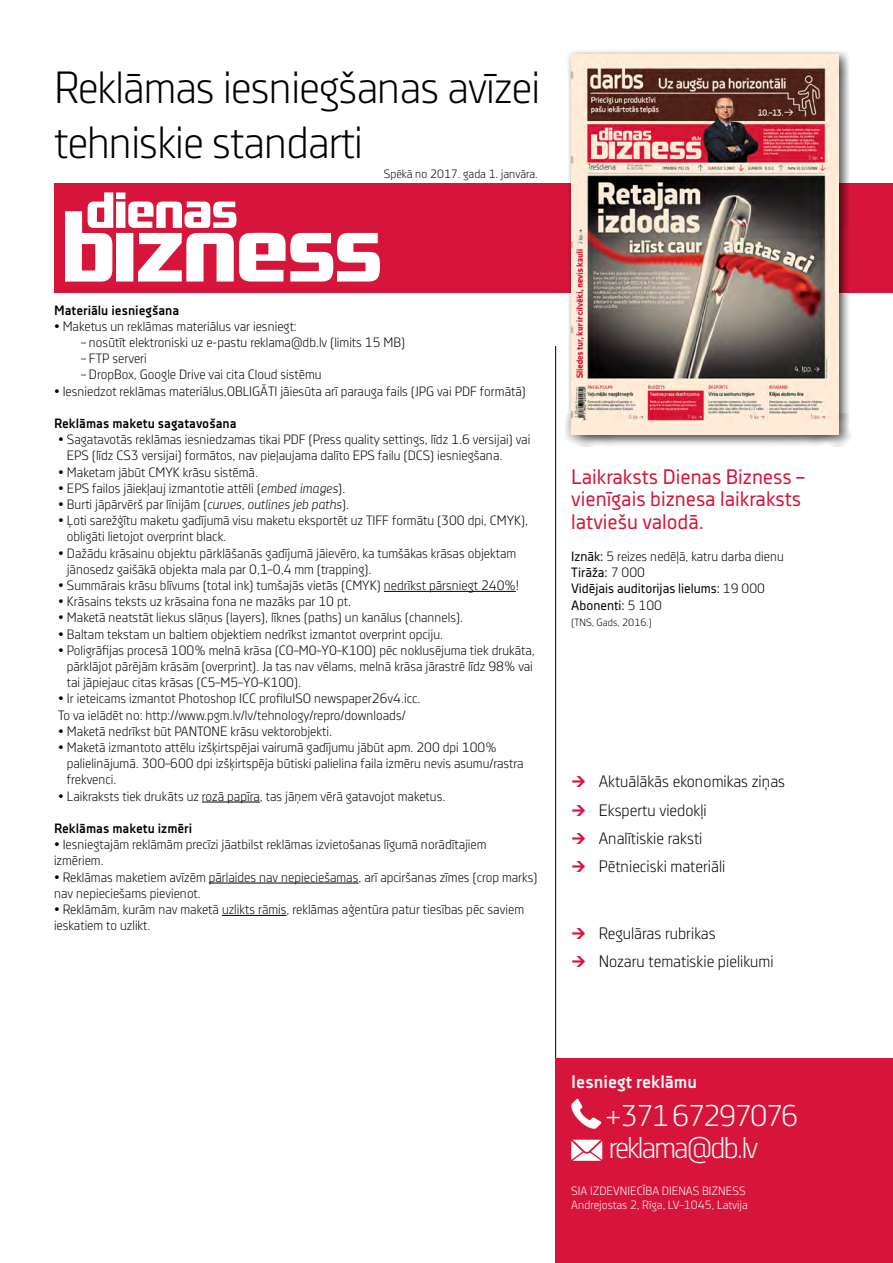
<style>
.page{position:relative;width:893px;height:1263px;background:#fff}
.page>*{position:absolute;margin:0;border:0;box-sizing:border-box;transform-origin:0 0}
.t1{font:45px/54px "Decima Nova Pro Lt";letter-spacing:-.02em;color:#000}
.t2{font:30px/32.1px "Decima Nova Pro Lt";letter-spacing:-.06em;color:#fff}
.t3{font:21px/22.2px "Decima Nova Pro";color:#d7153a}
.t4{font:700 18px "Decima Nova Pro";color:#fff}
.t5{font:16.5px/28.2px "Decima Nova Pro Lt";color:#000}
.t6{font:13.5px/16.2px "Decima Nova Pro Lt";color:#000}
.t7{font:700 13.5px "Decima Nova Pro";color:#000}
.t8{font:13.5px/16.2px "Decima Nova Pro";color:#000}
.t9{font:12px/14.1px "Decima Nova Pro Lt";color:#fff}
.t10{font:12px "Decima Nova Pro Lt";color:#000}
.t11{font:10.5px "Decima Nova Pro Lt";color:#000}
.s1{font-style:italic}
.s2{font-family:"Decima Nova Pro"}
.s3{font-family:"Decima Nova Pro Lt"}
</style>
<div class="page">
<div style="left:54px;top:183px;width:839px;height:110px;background:#d7153a"></div>
<svg style="left:65px;top:192px;width:315px;height:90px"></svg>
<div style="left:565px;top:48px;width:287px;height:399px;background:#000;opacity:.75"></div>
<img style="left:571px;top:54px;width:268px;height:380px">
<hr style="left:555px;top:346px;width:1px;height:863px;background:#000">
<div style="left:555px;top:1058px;width:338px;height:205px;background:#d7153a"></div>
<svg style="left:571px;top:1099px;width:30px;height:30px"></svg>
<svg style="left:571px;top:1140px;width:31px;height:21px"></svg>
<hr style="left:384px;top:591px;width:132px;height:1px;background:#000">
<hr style="left:202px;top:802px;width:58px;height:1px;background:#000">
<hr style="left:209px;top:883px;width:149px;height:1px;background:#000">
<hr style="left:222px;top:915px;width:65px;height:1px;background:#000">
<h1 class="t1" style="left:54px;top:61px;width:488px">Reklāmas iesniegšanas avīzei tehniskie standarti</h1>
<p class="t10" style="left:384px;top:167px;width:156px">Spēkā no 2017. gada 1. janvāra.</p>
<p class="t7" style="left:54px;top:302px;width:127px">Materiālu iesniegšana</p>
<p class="t6" style="left:54px;top:318px;width:244px">• Maketus un reklāmas materiālus var iesniegt:</p>
<p class="t6" style="left:81px;top:334px;width:326px">– nosūtīt elektroniski uz e-pastu reklama@db.lv (limits 15 MB)</p>
<p class="t6" style="left:81px;top:350px;width:67px">– FTP serveri</p>
<p class="t6" style="left:81px;top:367px;width:242px">– DropBox, Google Drive vai cita Cloud sistēmu</p>
<p class="t6" style="left:54px;top:383px;width:473px">• Iesniedzot reklāmas materiālus,OBLIGĀTI jāiesūta arī parauga fails (JPG vai PDF formātā)</p>
<p class="t7" style="left:54px;top:416px;width:184px">Reklāmas maketu sagatavošana</p>
<p class="t6" style="left:67px;top:431px;width:465px;text-indent:-9px">• Sagatavotās reklāmas iesniedzamas tikai PDF (Press quality settings, līdz 1.6 versijai) vai<br>EPS (līdz CS3 versijai) formātos, nav pieļaujama dalīto EPS failu (DCS) iesniegšana.</p>
<p class="t6" style="left:58px;top:464px;width:201px">• Maketam jābūt CMYK krāsu sistēmā.</p>
<p class="t6" style="left:58px;top:480px;width:289px">• EPS failos jāiekļauj izmantotie attēli (<span class="s1">embed images</span>).</p>
<p class="t6" style="left:58px;top:496px;width:292px">• Burti jāpārvērš par līnijām (<span class="s1">curves, outlines jeb paths</span>).</p>
<p class="t6" style="left:67px;top:512px;width:463px;text-indent:-9px">• Ļoti sarežģītu maketu gadījumā visu maketu eksportēt uz TIFF formātu (300 dpi, CMYK), obligāti lietojot overprint black.</p>
<p class="t6" style="left:67px;top:545px;width:451px;text-indent:-9px">• Dažādu krāsainu objektu pārklāšanās gadījumā jāievēro, ka tumšākas krāsas objektam jānosedz gaišākā objekta mala par 0,1–0,4 mm (trapping).</p>
<p class="t6" style="left:58px;top:577px;width:462px">• Summārais krāsu blīvums (total ink) tumšajās vietās (CMYK) nedrīkst pārsniegt 240%!</p>
<p class="t6" style="left:58px;top:593px;width:294px">• Krāsains teksts uz krāsaina fona ne mazāks par 10 pt.</p>
<p class="t6" style="left:58px;top:610px;width:406px">• Maketā neatstāt liekus slāņus (layers), līknes (paths) un kanālus (channels).</p>
<p class="t6" style="left:58px;top:626px;width:386px">• Baltam tekstam un baltiem objektiem nedrīkst izmantot overprint opciju.</p>
<p class="t6" style="left:67px;top:642px;width:470px;text-indent:-9px">• Poligrāfijas procesā 100% melnā krāsa (C0–M0–Y0–K100) pēc noklusējuma tiek drukāta, pārklājot pārējām krāsām (overprint). Ja tas nav vēlams, melnā krāsa jārastrē līdz 98% vai tai jāpiejauc citas krāsas (C5–M5–Y0–K100).</p>
<p class="t6" style="left:58px;top:691px;width:364px">• Ir ieteicams izmantot Photoshop ICC profiluISO newspaper26v4.icc.<br>To va ielādēt no: http://www.pgm.lv/lv/tehnology/repro/downloads/</p>
<p class="t6" style="left:58px;top:723px;width:275px">• Maketā nedrīkst būt PANTONE krāsu vektorobjekti.</p>
<p class="t6" style="left:67px;top:739px;width:458px;text-indent:-9px">• Maketā izmantoto attēlu izšķirtspējai vairumā gadījumu jābūt apm. 200 dpi 100% palielinājumā. 300–600 dpi izšķirtspēja būtiski palielina faila izmēru nevis asumu/rastra frekvenci.</p>
<p class="t6" style="left:58px;top:788px;width:389px">• Laikraksts tiek drukāts uz rozā papīra, tas jāņem vērā gatavojot maketus.</p>
<p class="t7" style="left:54px;top:821px;width:140px">Reklāmas maketu izmēri</p>
<p class="t6" style="left:54px;top:836px;width:434px">• Iesniegtajām reklāmām precīzi jāatbilst reklāmas izvietošanas līgumā norādītajiem izmēriem.</p>
<p class="t6" style="left:54px;top:869px;width:485px">• Reklāmas maketiem avīzēm pārlaides nav nepieciešamas, arī apciršanas zīmes (crop marks) nav nepieciešams pievienot.</p>
<p class="t6" style="left:54px;top:901px;width:472px">• Reklāmām, kurām nav maketā uzlikts rāmis, reklāmas aģentūra patur tiesības pēc saviem ieskatiem to uzlikt.</p>
<h3 class="t3" style="left:571px;top:466px;width:235px">Laikraksts Dienas Bizness – vienīgais biznesa laikraksts latviešu valodā.</h3>
<p class="t6" style="left:571px;top:548px;width:214px"><span class="s2">Iznāk:</span> 5 reizes nedēļā, katru darba dienu</p>
<p class="t8" style="left:571px;top:565px;width:195px">Tirāža: <span class="s3">7 000<br></span>Vidējais auditorijas lielums: <span class="s3">19 000<br></span>Abonenti: <span class="s3">5 100</span></p>
<p class="t11" style="left:571px;top:616px;width:82px">(TNS, Gads, 2016.)</p>
<p class="t5" style="left:599px;top:767px;width:188px">Aktuālākās ekonomikas ziņas<br>Ekspertu viedokļi<br>Analītiskie raksti<br>Pētnieciski materiāli</p>
<p class="t5" style="left:599px;top:919px;width:176px">Regulāras rubrikas<br>Nozaru tematiskie pielikumi</p>
<h3 class="t4" style="left:571px;top:1071px;width:127px">Iesniegt reklāmu</h3>
<h2 class="t2" style="left:605px;top:1099px;width:195px">+371 67297076 reklama@db.lv</h2>
<p class="t9" style="left:571px;top:1184px;width:98px">SIA Izdevniecība Dienas</p>
<p class="t9" style="left:571px;top:1184px;width:178px;text-indent:131px">Bizness<br>Andrejostas 2, Rīga, LV–1045, Latvija</p>
</div>
